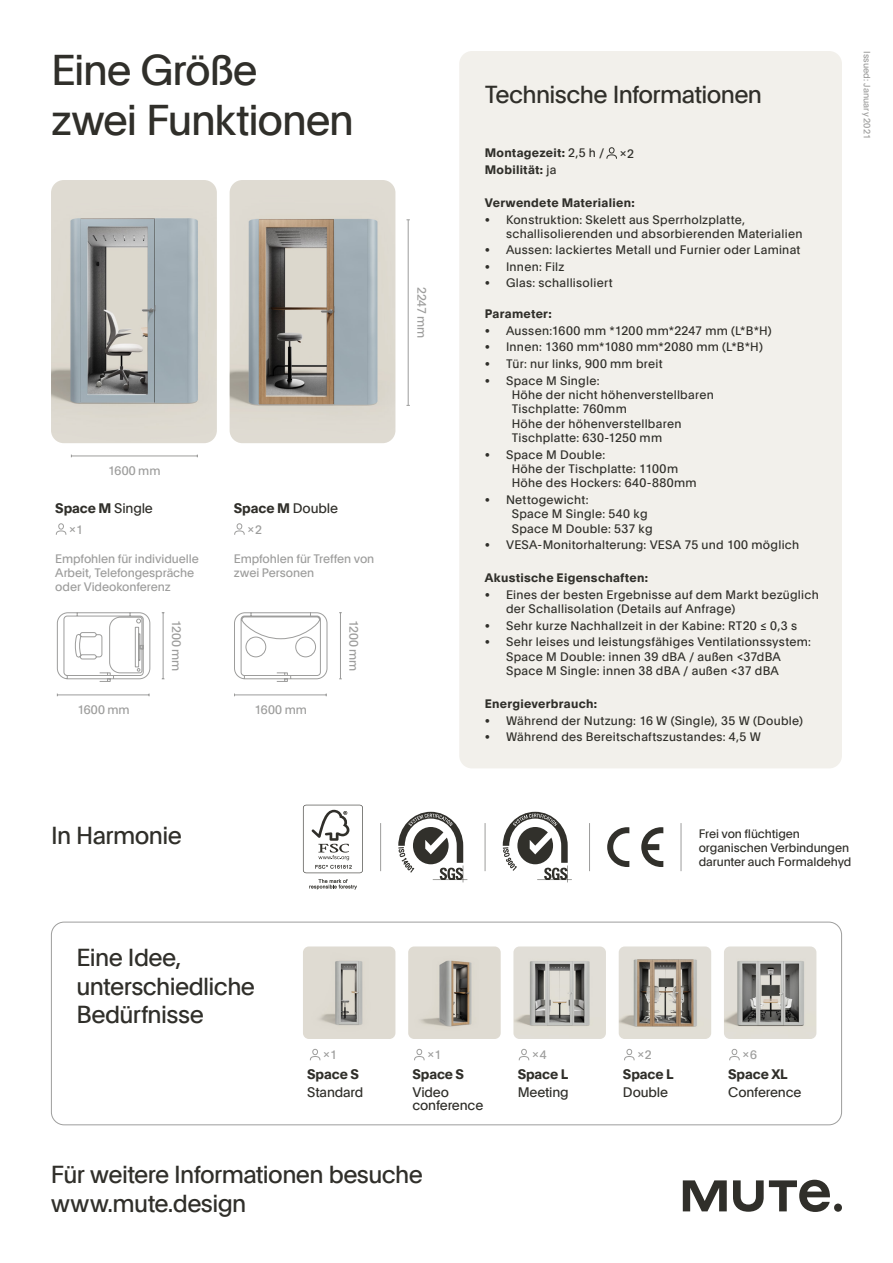
<style>
.page{position:relative;width:893px;height:1263px;background:#fff}
.page>*{position:absolute;margin:0;border:0;box-sizing:border-box;transform-origin:0 0}
.t1{font:42px/50.4px "Plain";letter-spacing:-.03em;color:#302f2a}
.t2{font:24px/28.8px "Plain";letter-spacing:-.025em;color:#302f2a}
.t3{font:700 13.5px "Plain";letter-spacing:-.01em;color:#302f2a}
.t4{font:13.5px/13.5px "Plain";letter-spacing:-.01em;color:#302f2a}
.t5{font:12px/14.4px "Plain";letter-spacing:.025em;color:#302f2a}
.t6{font:12px/14.4px "Plain";letter-spacing:-.005em;color:#9d9d9c}
.t7{font:700 12px/16.5px "Plain";letter-spacing:.025em;color:#302f2a}
.t8{font:12px/14.4px "Plain";letter-spacing:-.005em;color:#302f2a}
.t9{font:12px "Plain";color:#9d9d9c}
.t10{font:12px "Plain";color:#30302b}
.t11{font:9px "Plain";letter-spacing:.005em;color:#9d9d9c}
.s1{font-weight:400}
</style>
<div class="page">
<div style="left:51px;top:922px;width:791px;height:203px;border:1px solid #9e9e9d;border-radius:13px"></div>
<div style="left:459px;top:51px;width:383px;height:717px;background:#f2f0eb;border-radius:13px"></div>
<svg style="left:683px;top:1180px;width:44px;height:31px"></svg>
<svg style="left:733px;top:1180px;width:97px;height:32px"></svg>
<div style="left:834px;top:1203px;width:8px;height:9px;background:#302f2a;border-radius:4px"></div>
<img style="left:51px;top:180px;width:166px;height:263px">
<img style="left:230px;top:180px;width:165px;height:263px">
<svg style="left:56px;top:523px;width:10px;height:12px"></svg>
<svg style="left:234px;top:523px;width:11px;height:12px"></svg>
<hr style="left:71px;top:456px;width:126px;height:1px;background:#9d9d9c">
<hr style="left:57px;top:694px;width:92px;height:1px;background:#9d9d9c">
<hr style="left:234px;top:694px;width:92px;height:1px;background:#9d9d9c">
<hr style="left:340px;top:613px;width:1px;height:66px;background:#9d9d9c">
<hr style="left:163px;top:613px;width:1px;height:66px;background:#9d9d9c">
<img style="left:513px;top:946px;width:93px;height:93px">
<img style="left:724px;top:946px;width:92px;height:93px">
<img style="left:619px;top:946px;width:92px;height:93px">
<img style="left:408px;top:946px;width:93px;height:93px">
<img style="left:303px;top:946px;width:92px;height:93px">
<svg style="left:303px;top:805px;width:60px;height:68px"></svg>
<svg style="left:309px;top:879px;width:48px;height:10px"></svg>
<svg style="left:398px;top:812px;width:69px;height:70px"></svg>
<svg style="left:503px;top:812px;width:69px;height:70px"></svg>
<svg style="left:641px;top:827px;width:22px;height:40px"></svg>
<svg style="left:607px;top:827px;width:22px;height:40px"></svg>
<hr style="left:408px;top:220px;width:1px;height:185px;background:#9d9d9c">
<hr style="left:380px;top:823px;width:1px;height:48px;background:#9d9d9c">
<hr style="left:485px;top:823px;width:1px;height:48px;background:#9d9d9c">
<hr style="left:589px;top:823px;width:1px;height:48px;background:#9d9d9c">
<hr style="left:681px;top:823px;width:1px;height:48px;background:#9d9d9c">
<svg style="left:234px;top:612px;width:94px;height:70px"></svg>
<svg style="left:57px;top:612px;width:94px;height:70px"></svg>
<svg style="left:606px;top:147px;width:11px;height:12px"></svg>
<svg style="left:519px;top:1049px;width:10px;height:11px"></svg>
<svg style="left:310px;top:1049px;width:10px;height:11px"></svg>
<svg style="left:624px;top:1049px;width:11px;height:11px"></svg>
<svg style="left:729px;top:1049px;width:11px;height:11px"></svg>
<svg style="left:414px;top:1049px;width:11px;height:11px"></svg>
<h1 class="t1" style="left:51px;top:42px;width:304px">Eine Größe zwei Funktionen</h1>
<p class="t6" style="left:430px;top:287px;width:53px;rotate:90deg">2247 mm</p>
<p class="t6" style="left:108px;top:462px;width:54px">1600 mm</p>
<p class="t3" style="left:55px;top:498px;width:99px">Space M <span class="s1">Single</span></p>
<p class="t3" style="left:234px;top:498px;width:106px">Space M <span class="s1">Double</span></p>
<p class="t9" style="left:69px;top:521px;width:15px">×1</p>
<p class="t9" style="left:248px;top:521px;width:16px">×2</p>
<p class="t6" style="left:55px;top:550px;width:145px">Empfohlen für individuelle<br>Arbeit, Telefongespräche oder Videokonferenz</p>
<p class="t6" style="left:234px;top:550px;width:142px">Empfohlen für Treffen von zwei Personen</p>
<p class="t6" style="left:185px;top:620px;width:53px;rotate:90deg">1200 mm</p>
<p class="t6" style="left:362px;top:620px;width:53px;rotate:90deg">1200 mm</p>
<p class="t6" style="left:77px;top:701px;width:54px">1600 mm</p>
<p class="t6" style="left:255px;top:701px;width:54px">1600 mm</p>
<h2 class="t2" style="left:485px;top:78px;width:279px">Technische Informationen</h2>
<p class="t7" style="left:485px;top:144px;width:121px">Montagezeit: <span class="s1">2,5 h /<br></span>Mobilität: <span class="s1">ja</span></p>
<p class="t7" style="left:485px;top:193px;width:151px">Verwendete Materialien:</p>
<p class="t5" style="left:506px;top:211px;width:298px;text-indent:-21px">• Konstruktion: Skelett aus Sperrholzplatte, schallisolierenden und absorbierenden Materialien</p>
<p class="t5" style="left:485px;top:242px;width:317px">• Aussen: lackiertes Metall und Furnier oder Laminat</p>
<p class="t5" style="left:485px;top:259px;width:81px">• Innen: Filz</p>
<p class="t5" style="left:485px;top:275px;width:129px">• Glas: schallisoliert</p>
<p class="t7" style="left:485px;top:305px;width:68px">Parameter:</p>
<p class="t5" style="left:485px;top:323px;width:288px">• Aussen:1600 mm *1200 mm*2247 mm (L*B*H)</p>
<p class="t5" style="left:485px;top:339px;width:280px">• Innen: 1360 mm*1080 mm*2080 mm (L*B*H)</p>
<p class="t5" style="left:485px;top:356px;width:179px">• Tür: nur links, 900 mm breit</p>
<p class="t5" style="left:512px;top:372px;width:203px;text-indent:-27px">• Space M Single:<br>Höhe der nicht höhenverstellbaren<br>Tischplatte: 760mm<br>Höhe der höhenverstellbaren<br>Tischplatte: 630-1250 mm</p>
<p class="t5" style="left:512px;top:446px;width:186px;text-indent:-27px">• Space M Double:<br>Höhe der Tischplatte: 1100m<br>Höhe des Hockers: 640-880mm</p>
<p class="t5" style="left:512px;top:492px;width:142px;text-indent:-27px">• Nettogewicht:<br>Space M Single: 540 kg<br>Space M Double: 537 kg</p>
<p class="t5" style="left:485px;top:537px;width:316px">• VESA-Monitorhalterung: VESA 75 und 100 möglich</p>
<p class="t7" style="left:485px;top:569px;width:165px">Akustische Eigenschaften:</p>
<p class="t5" style="left:506px;top:587px;width:314px;text-indent:-21px">• Eines der besten Ergebnisse auf dem Markt bezüglich der Schallisolation (Details auf Anfrage)</p>
<p class="t5" style="left:485px;top:618px;width:314px">• Sehr kurze Nachhallzeit in der Kabine: RT20 ≤ 0,3 s</p>
<p class="t5" style="left:506px;top:634px;width:306px;text-indent:-21px">• Sehr leises und leistungsfähiges Ventilationssystem:<br>Space M Double: innen 39 dBA / außen &lt;37dBA<br>Space M Single: innen 38 dBA / außen &lt;37 dBA</p>
<p class="t7" style="left:485px;top:694px;width:114px">Energieverbrauch:</p>
<p class="t5" style="left:485px;top:712px;width:320px">• Während der Nutzung: 16 W (Single), 35 W (Double)</p>
<p class="t5" style="left:485px;top:729px;width:278px">• Während des Bereitschaftszustandes: 4,5 W</p>
<p class="t10" style="left:620px;top:145px;width:16px">×2</p>
<p class="t11" style="left:874px;top:51px;width:89px;rotate:90deg">Issued: January 2021</p>
<h2 class="t2" style="left:51px;top:820px;width:132px">In Harmonie</h2>
<h2 class="t2" style="left:77px;top:941px;width:180px">Eine Idee, unterschiedliche<br>Bedürfnisse</h2>
<p class="t8" style="left:699px;top:825px;width:154px">Frei von flüchtigen organischen Verbindungen darunter auch Formaldehyd</p>
<p class="t9" style="left:323px;top:1046px;width:15px">×1</p>
<p class="t9" style="left:532px;top:1046px;width:16px">×4</p>
<p class="t9" style="left:637px;top:1046px;width:16px">×2</p>
<p class="t9" style="left:742px;top:1046px;width:16px">×6</p>
<p class="t3" style="left:412px;top:1063px;width:53px">Space S</p>
<p class="t4" style="left:412px;top:1084px;width:72px">Video conference</p>
<p class="t9" style="left:427px;top:1046px;width:16px">×1</p>
<p class="t3" style="left:307px;top:1063px;width:53px">Space S</p>
<p class="t4" style="left:307px;top:1084px;width:58px">Standard</p>
<p class="t3" style="left:518px;top:1063px;width:52px">Space L</p>
<p class="t4" style="left:518px;top:1084px;width:53px">Meeting</p>
<p class="t3" style="left:623px;top:1063px;width:52px">Space L</p>
<p class="t4" style="left:623px;top:1084px;width:47px">Double</p>
<p class="t3" style="left:728px;top:1063px;width:61px">Space XL</p>
<p class="t4" style="left:728px;top:1084px;width:75px">Conference</p>
<h2 class="t2" style="left:51px;top:1159px;width:374px">Für weitere Informationen besuche www.mute.design</h2>
</div>
